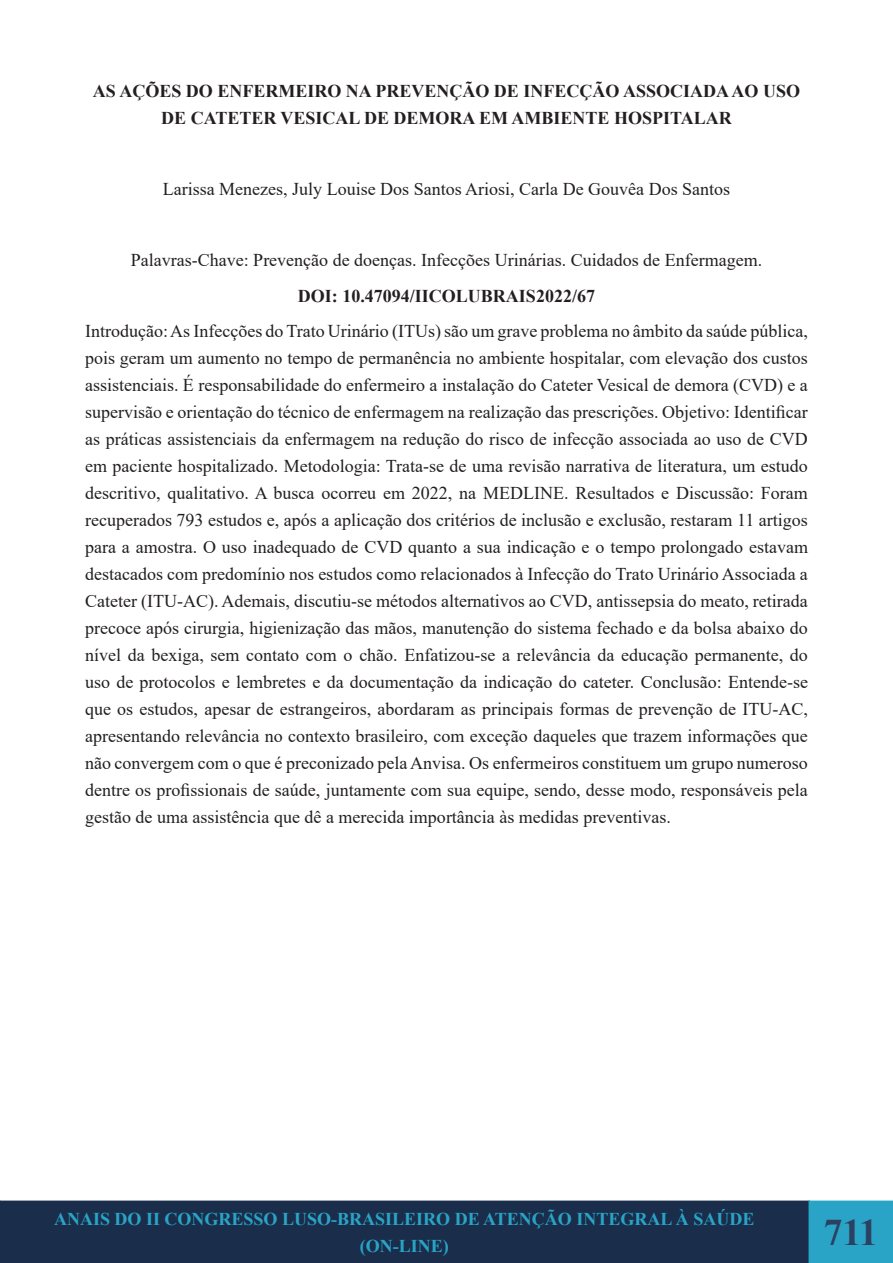
<style>
.page{position:relative;width:893px;height:1263px;background:#fff}
.page>*{position:absolute;margin:0;border:0;box-sizing:border-box;transform-origin:0 0}
.t1{font:700 37.5px "Times New Roman";color:#2c4161}
.t2{font:18px/27px "Times New Roman";color:#231f20;text-align:justify}
.t3{font:700 18px/27px "Times New Roman";color:#231f20;text-align:center}
.t4{font:700 18px/26.5px "Times New Roman";color:#2aa4c6;text-align:center}
</style>
<div class="page">
<div style="left:0;top:1200px;width:808px;height:63px;background:#1a2e4b"></div>
<div style="left:809px;top:1201px;width:83px;height:62px;background:#2aa4c6"></div>
<div style="left:808px;top:1200px;width:85px;height:63px;border:2px solid #2aa4c6"></div>
<p class="t3" style="left:93px;top:77px;width:709px">AS AÇÕES DO ENFERMEIRO NA PREVENÇÃO DE INFECÇÃO ASSOCIADA AO USO<br>DE CATETER VESICAL DE DEMORA EM AMBIENTE HOSPITALAR</p>
<p class="t2" style="left:163px;top:175px;width:569px">Larissa Menezes, July Louise Dos Santos Ariosi, Carla De Gouvêa Dos Santos</p>
<p class="t2" style="left:131px;top:246px;width:633px">Palavras-Chave: Prevenção de doenças. Infecções Urinárias. Cuidados de Enfermagem.</p>
<p class="t3" style="left:298px;top:282px;width:299px">DOI: 10.47094/IICOLUBRAIS2022/67</p>
<p class="t2" style="left:85px;top:317px;width:724px">Introdução: As Infecções do Trato Urinário (ITUs) são um grave problema no âmbito da saúde pública, pois geram um aumento no tempo de permanência no ambiente hospitalar, com elevação dos custos assistenciais. É responsabilidade do enfermeiro a instalação do Cateter Vesical de demora (CVD) e a supervisão e orientação do técnico de enfermagem na realização das prescrições. Objetivo: Identificar as práticas assistenciais da enfermagem na redução do risco de infecção associada ao uso de CVD em paciente hospitalizado. Metodologia: Trata-se de uma revisão narrativa de literatura, um estudo descritivo, qualitativo. A busca ocorreu em 2022, na MEDLINE. Resultados e Discussão: Foram recuperados 793 estudos e, após a aplicação dos critérios de inclusão e exclusão, restaram 11 artigos para a amostra. O uso inadequado de CVD quanto a sua indicação e o tempo prolongado estavam destacados com predomínio nos estudos como relacionados à Infecção do Trato Urinário Associada a Cateter (ITU-AC). Ademais, discutiu-se métodos alternativos ao CVD, antissepsia do meato, retirada precoce após cirurgia, higienização das mãos, manutenção do sistema fechado e da bolsa abaixo do nível da bexiga, sem contato com o chão. Enfatizou-se a relevância da educação permanente, do uso de protocolos e lembretes e da documentação da indicação do cateter. Conclusão: Entende-se que os estudos, apesar de estrangeiros, abordaram as principais formas de prevenção de ITU-AC, apresentando relevância no contexto brasileiro, com exceção daqueles que trazem informações que não convergem com o que é preconizado pela Anvisa. Os enfermeiros constituem um grupo numeroso dentre os profissionais de saúde, juntamente com sua equipe, sendo, desse modo, responsáveis pela gestão de uma assistência que dê a merecida importância às medidas preventivas.</p>
<p class="t4" style="left:54px;top:1205px;width:702px">ANAIS DO II CONGRESSO LUSO-BRASILEIRO DE ATENÇÃO INTEGRAL À SAÚDE (ON-LINE)</p>
<h1 class="t1" style="left:824px;top:1205px;width:56px">711</h1>
</div>
